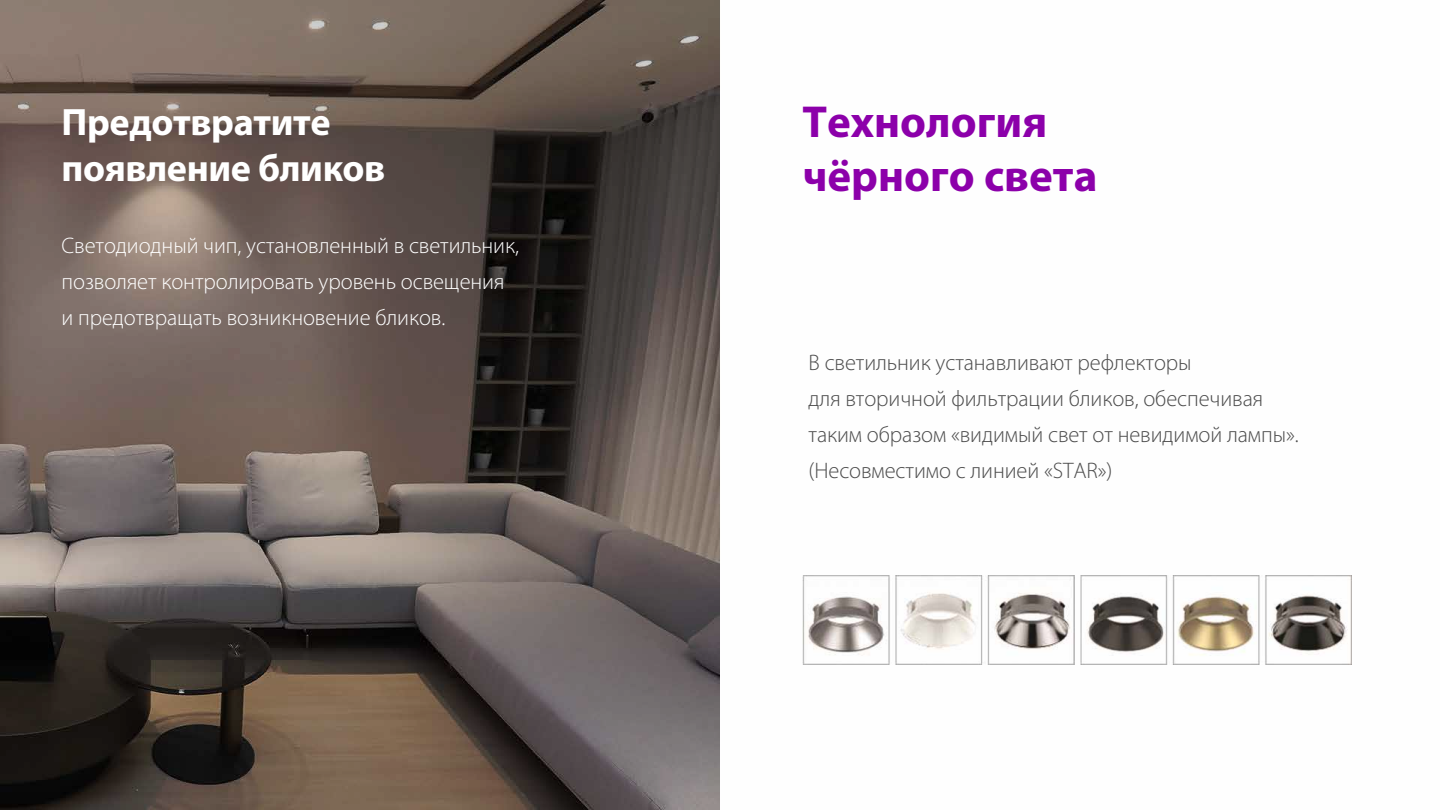
<style>
.page{position:relative;width:1440px;height:810px;background:#fff}
.page>*{position:absolute;margin:0;border:0;box-sizing:border-box;transform-origin:0 0}
.t1{font:700 45px/54px "Myriad Pro";color:#8c00aa}
.t2{font:700 38.25px/45.9px "Myriad Pro";letter-spacing:-.01em;color:#fff}
.t3{font:300 22.5px/36px "Myriad Pro";letter-spacing:-.005em;color:#4c4c4c}
.t4{font:300 22.5px/36px "Myriad Pro";letter-spacing:-.005em;color:#fff}
</style>
<div class="page">
<svg style="left:0;top:0;width:720px;height:810px;background:#61564f"></svg>
<img style="left:802px;top:575px;width:550px;height:89px">
<h2 class="t2" style="left:62px;top:98px;width:325px">Предотвратите появление бликов</h2>
<p class="t4" style="left:62px;top:228px;width:459px">Светодиодный чип, установленный в светильник, позволяет контролировать уровень освещения и предотвращать возникновение бликов.</p>
<h1 class="t1" style="left:802px;top:94px;width:296px">Технология чёрного света</h1>
<p class="t3" style="left:809px;top:345px;width:492px">В светильник устанавливают рефлекторы<br>для вторичной фильтрации бликов, обеспечивая таким образом «видимый свет от невидимой лампы». (Несовместимо с линией «STAR»)</p>
</div>
